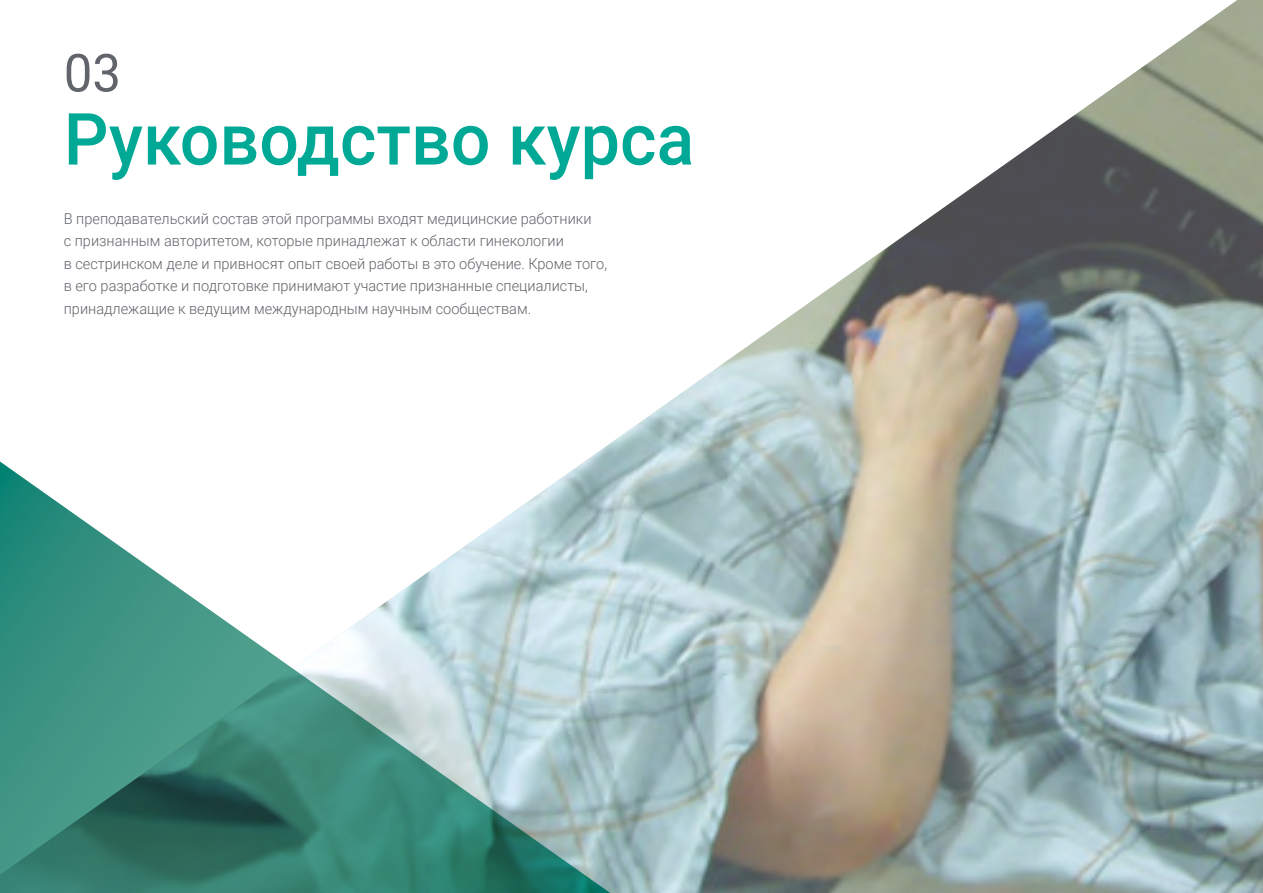
<style>
.page{position:relative;width:1263px;height:893px;background:#fff}
.page>*{position:absolute;margin:0;border:0;box-sizing:border-box;transform-origin:0 0}
.t1{font:500 72px "Roboto";color:#00a996}
.t2{font:52.5px "Roboto";color:#61646a}
.t3{font:300 15px/22.5px "Roboto";color:#61646a}
</style>
<div class="page">
<img style="left:607px;top:0;width:656px;height:893px">
<svg style="left:0;top:446px;width:640px;height:447px"></svg>
<h2 class="t2" style="left:64px;top:36px;width:59px">03</h2>
<h1 class="t1" style="left:64px;top:89px;width:632px">Руководство курса</h1>
<p class="t3" style="left:64px;top:207px;width:545px">В преподавательский состав этой программы входят медицинские работники<br>с признанным авторитетом, которые принадлежат к области гинекологии<br>в сестринском деле и привносят опыт своей работы в это обучение. Кроме того, в его разработке и подготовке принимают участие признанные специалисты, принадлежащие к ведущим международным научным сообществам.</p>
</div>
